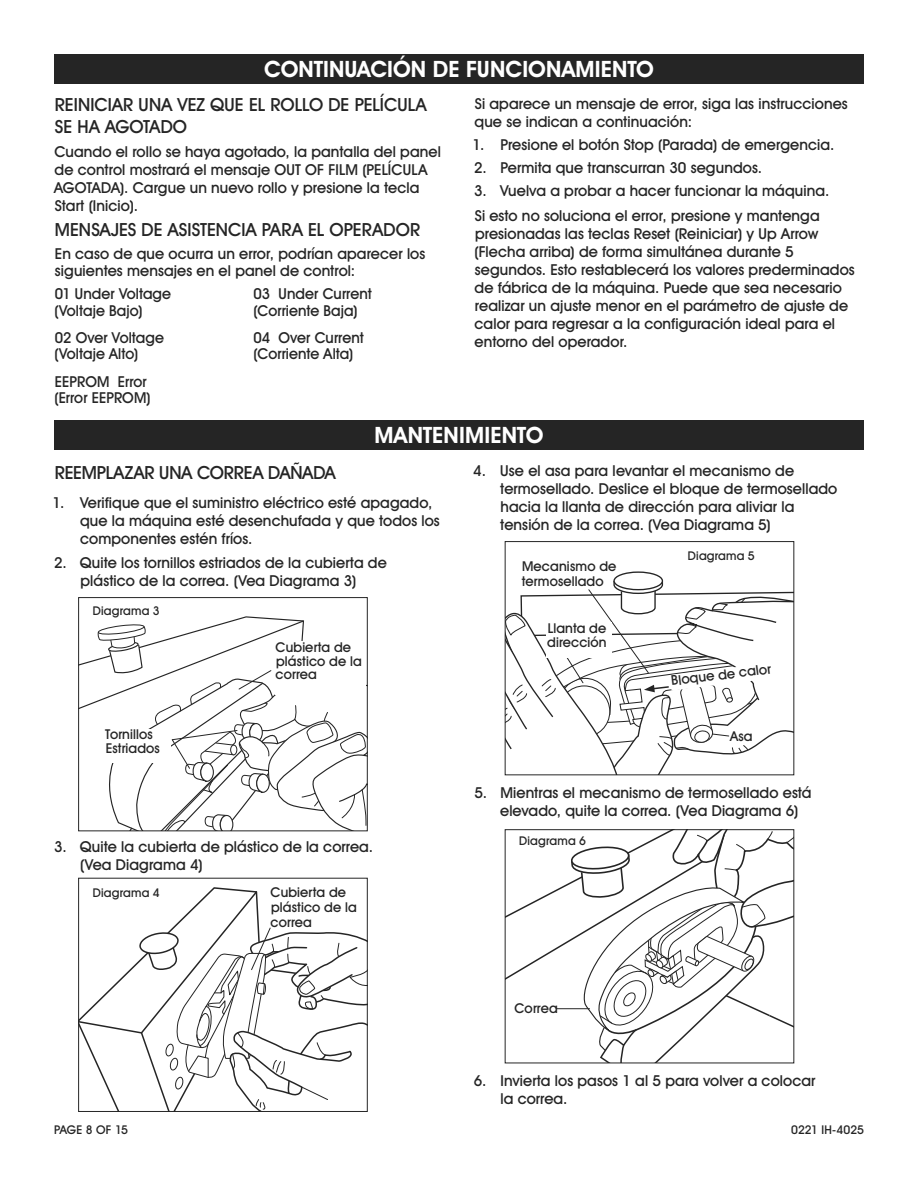
<style>
.page{position:relative;width:918px;height:1188px;background:#fff}
.page>*{position:absolute;margin:0;border:0;box-sizing:border-box;transform-origin:0 0}
.t1{font:700 22.5px "Uline Two Knine";letter-spacing:.005em;color:#fff}
.t2{font:18px/21.6px "Uline Two Knine";color:#252525}
.t3{font:15px/18px "Uline Two Knine";letter-spacing:.005em;color:#252525}
.t4{font:13.5px/13.5px "Uline Two Knine";letter-spacing:.01em;color:#252525}
.t5{font:12px "Uline Two Knine";letter-spacing:.015em;color:#252525}
</style>
<div class="page">
<div style="left:54px;top:54px;width:810px;height:30px;background:#252525"></div>
<div style="left:54px;top:420px;width:810px;height:30px;background:#252525"></div>
<svg style="left:507px;top:831px;width:285px;height:230px"></svg>
<div style="left:505px;top:829px;width:289px;height:234px;border:1px solid #252525"></div>
<svg style="left:79px;top:886px;width:288px;height:225px"></svg>
<svg style="left:614px;top:572px;width:48px;height:18px"></svg>
<div style="left:613px;top:571px;width:50px;height:19px;border:1px solid #252525;border-radius:50%"></div>
<hr style="left:556px;top:1008px;width:34px;height:1px;background:#252525">
<svg style="left:79px;top:616px;width:288px;height:215px"></svg>
<svg style="left:505px;top:579px;width:289px;height:196px"></svg>
<h1 class="t1" style="left:264px;top:56px;width:391px">CONTINUACIÓN DE FUNCIONAMIENTO</h1>
<p class="t2" style="left:55px;top:94px;width:374px">REINICIAR UNA VEZ QUE EL ROLLO DE PELÍCULA<br>SE HA AGOTADO</p>
<p class="t3" style="left:54px;top:143px;width:388px">Cuando el rollo se haya agotado, la pantalla del panel de control mostrará el mensaje OUT OF FILM (PELÍCULA AGOTADA). Cargue un nuevo rollo y presione la tecla Start (Inicio).</p>
<p class="t2" style="left:55px;top:219px;width:367px">MENSAJES DE ASISTENCIA PARA EL OPERADOR</p>
<p class="t3" style="left:55px;top:246px;width:372px;line-height:16.5px">En caso de que ocurra un error, podrían aparecer los siguientes mensajes en el panel de control:</p>
<p class="t3" style="left:55px;top:285px;width:118px">01 Under Voltage</p>
<p class="t3" style="left:254px;top:285px;width:120px">03 Under Current</p>
<p class="t3" style="left:55px;top:301px;width:90px">(Voltaje Bajo)</p>
<p class="t3" style="left:254px;top:301px;width:106px">(Corriente Baja)</p>
<p class="t3" style="left:55px;top:328px;width:111px">02 Over Voltage</p>
<p class="t3" style="left:254px;top:328px;width:112px">04 Over Current</p>
<p class="t3" style="left:55px;top:345px;width:85px">(Voltaje Alto)</p>
<p class="t3" style="left:254px;top:345px;width:101px">(Corriente Alta)</p>
<p class="t3" style="left:55px;top:373px;width:98px;line-height:16.5px">EEPROM Error (Error EEPROM)</p>
<p class="t3" style="left:475px;top:94px;width:375px">Si aparece un mensaje de error, siga las instrucciones que se indican a continuación:</p>
<p class="t3" style="left:473px;top:135px;width:363px">1. Presione el botón Stop (Parada) de emergencia.</p>
<p class="t3" style="left:474px;top:159px;width:290px">2. Permita que transcurran 30 segundos.</p>
<p class="t3" style="left:474px;top:178px;width:357px;line-height:24.8px">3. Vuelva a probar a hacer funcionar la máquina.<br>Si esto no soluciona el error, presione y mantenga</p>
<p class="t3" style="left:475px;top:225px;width:382px">presionadas las teclas Reset (Reiniciar) y Up Arrow (Flecha arriba) de forma simultánea durante 5 segundos. Esto restablecerá los valores prederminados de fábrica de la máquina. Puede que sea necesario realizar un ajuste menor en el parámetro de ajuste de calor para regresar a la configuración ideal para el entorno del operador.</p>
<h1 class="t1" style="left:375px;top:422px;width:170px">MANTENIMIENTO</h1>
<p class="t2" style="left:55px;top:461px;width:283px">REEMPLAZAR UNA CORREA DAÑADA</p>
<p class="t3" style="left:80px;top:493px;width:361px;text-indent:-27px">1. Verifique que el suministro eléctrico esté apagado, que la máquina esté desenchufada y que todos los componentes estén fríos.</p>
<p class="t3" style="left:54px;top:553px;width:334px;text-align:center">2. Quite los tornillos estriados de la cubierta de plástico de la correa. (Vea Diagrama 3)</p>
<p class="t5" style="left:93px;top:603px;width:68px">Diagrama 3</p>
<p class="t4" style="left:105px;top:728px;width:56px">Tornillos<br>Estriados</p>
<p class="t4" style="left:276px;top:640px;width:88px">Cubierta de plástico de la correa</p>
<p class="t3" style="left:80px;top:837px;width:295px;text-indent:-26px">3. Quite la cubierta de plástico de la correa. (Vea Diagrama 4)</p>
<p class="t5" style="left:93px;top:886px;width:68px">Diagrama 4</p>
<p class="t4" style="left:271px;top:884px;width:88px;line-height:15px">Cubierta de plástico de la correa</p>
<p class="t3" style="left:500px;top:462px;width:339px;text-indent:-27px">4. Use el asa para levantar el mecanismo de termosellado. Deslice el bloque de termosellado hacia la llanta de dirección para aliviar la tensión de la correa. (Vea Diagrama 5)</p>
<p class="t4" style="left:522px;top:558px;width:96px;line-height:15px">Mecanismo de termosellado</p>
<p class="t4" style="left:547px;top:621px;width:61px">Llanta de dirección</p>
<p class="t5" style="left:688px;top:548px;width:68px">Diagrama 5</p>
<p class="t4" style="left:671px;top:674px;width:102px;rotate:-7deg">Bloque de calor</p>
<p class="t4" style="left:730px;top:729px;width:24px">Asa</p>
<p class="t3" style="left:500px;top:783px;width:313px;text-indent:-26px">5. Mientras el mecanismo de termosellado está elevado, quite la correa. (Vea Diagrama 6)</p>
<p class="t5" style="left:519px;top:833px;width:68px">Diagrama 6</p>
<p class="t4" style="left:514px;top:1001px;width:45px">Correa</p>
<p class="t3" style="left:501px;top:1071px;width:317px;text-indent:-27px">6. Invierta los pasos 1 al 5 para volver a colocar la correa.</p>
<p class="t5" style="left:54px;top:1122px;width:76px">PAGE 8 OF 15</p>
<p class="t5" style="left:791px;top:1122px;width:74px">0221 IH-4025</p>
</div>
